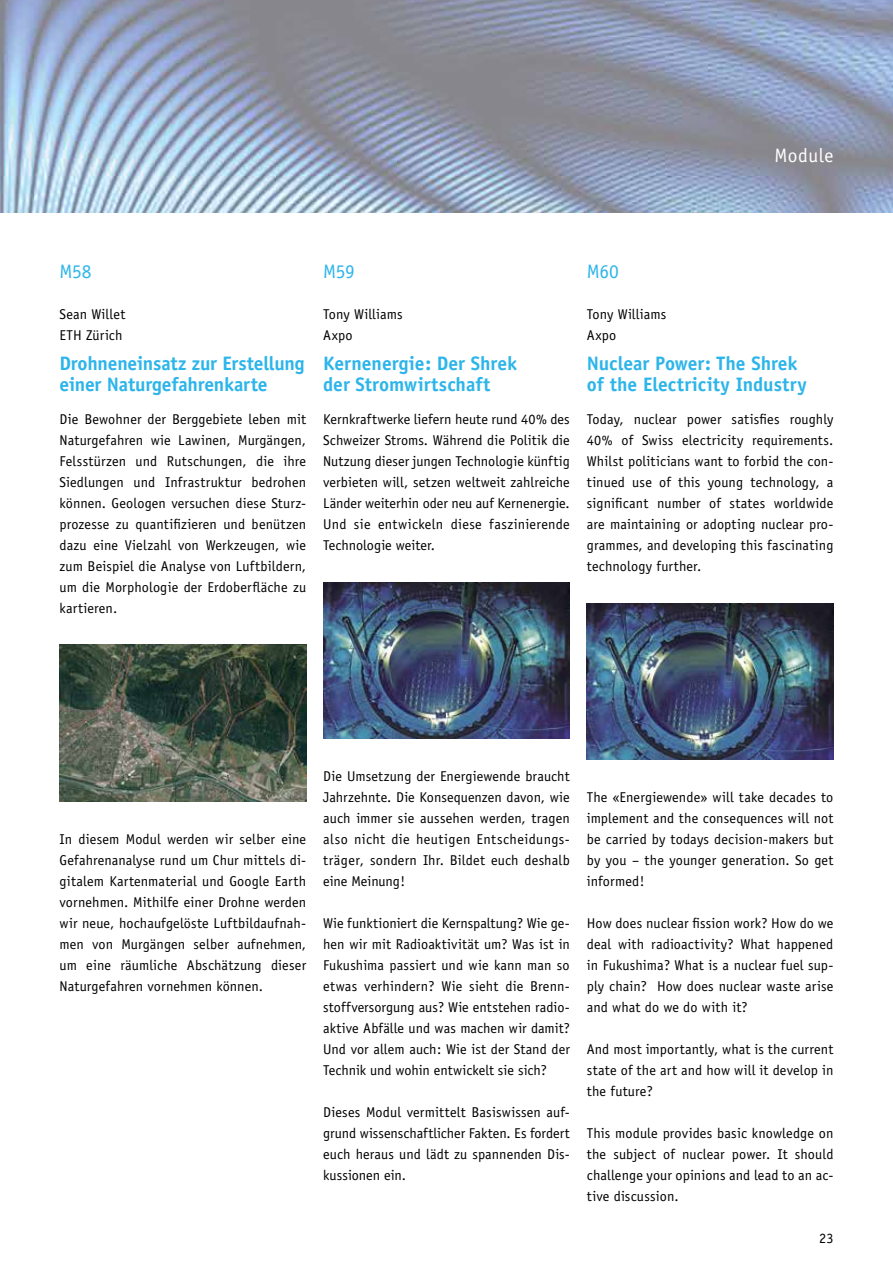
<style>
.page{position:relative;width:893px;height:1263px;background:#fff}
.page>*{position:absolute;margin:0;border:0;box-sizing:border-box;transform-origin:0 0}
.t1{font:700 19.5px/21px "Officina Sans";letter-spacing:-.005em;color:#2db5ea}
.t2{font:19.5px "Officina Sans";letter-spacing:-.02em;color:#2db5ea}
.t3{font:19.5px "Officina Sans";letter-spacing:.025em;color:#fff}
.t4{font:14.25px/21px "Officina Sans";letter-spacing:.01em;color:#000;text-align:justify}
</style>
<div class="page">
<img style="left:0;top:0;width:893px;height:213px">
<img style="left:60px;top:644px;width:246px;height:158px">
<img style="left:323px;top:582px;width:247px;height:157px">
<img style="left:587px;top:603px;width:246px;height:157px">
<h1 class="t3" style="left:774px;top:144px;width:60px">Module</h1>
<h1 class="t2" style="left:60px;top:260px;width:34px">M58</h1>
<h1 class="t2" style="left:323px;top:260px;width:33px">M59</h1>
<h1 class="t2" style="left:587px;top:260px;width:34px">M60</h1>
<p class="t4" style="left:60px;top:303px;width:67px">Sean Willet<br>ETH Zürich</p>
<h1 class="t1" style="left:60px;top:352px;width:247px">Drohneneinsatz zur Erstellung einer Naturgefahrenkarte</h1>
<p class="t4" style="left:60px;top:408px;width:248px">Die Bewohner der Berggebiete leben mit Naturgefahren wie Lawinen, Murgängen, Felsstürzen und Rutschungen, die ihre Siedlungen und Infrastruktur bedrohen können. Geologen versuchen diese Sturz&shy;prozesse zu quantifizieren und benützen dazu eine Vielzahl von Werkzeugen, wie zum Beispiel die Analyse von Luftbildern, um die Morphologie der Erdoberfläche zu kartieren.</p>
<p class="t4" style="left:323px;top:303px;width:81px">Tony Williams<br>Axpo</p>
<h1 class="t1" style="left:323px;top:352px;width:195px">Kernenergie: Der Shrek der Stromwirtschaft</h1>
<p class="t4" style="left:323px;top:408px;width:248px">Kernkraftwerke liefern heute rund 40% des Schweizer Stroms. Während die Politik die Nutzung dieser jungen Technologie künftig verbieten will, setzen weltweit zahlreiche Länder weiterhin oder neu auf Kernenergie.<br>Und sie entwickeln diese faszinierende Technologie weiter.</p>
<p class="t4" style="left:587px;top:303px;width:81px">Tony Williams<br>Axpo</p>
<h1 class="t1" style="left:587px;top:352px;width:221px">Nuclear Power: The Shrek of the Electricity Industry</h1>
<p class="t4" style="left:587px;top:408px;width:248px">Today, nuclear power satisfies roughly 40% of Swiss electricity requirements.<br>Whilst politicians want to forbid the con&shy;tinued use of this young technology, a significant number of states worldwide are maintaining or adopting nuclear pro&shy;grammes, and developing this fascinating technology further.</p>
<p class="t4" style="left:60px;top:828px;width:248px">In diesem Modul werden wir selber eine Gefahrenanalyse rund um Chur mittels di&shy;gitalem Kartenmaterial und Google Earth vornehmen. Mithilfe einer Drohne werden wir neue, hochaufgelöste Luftbildaufnah&shy;men von Murgängen selber aufnehmen, um eine räumliche Abschätzung dieser Naturgefahren vornehmen können.</p>
<p class="t4" style="left:323px;top:765px;width:248px">Die Umsetzung der Energiewende braucht Jahrzehnte. Die Konsequenzen davon, wie auch immer sie aussehen werden, tragen also nicht die heutigen Entscheidungs&shy;träger, sondern Ihr. Bildet euch deshalb eine Meinung!</p>
<p class="t4" style="left:323px;top:912px;width:248px">Wie funktioniert die Kernspaltung? Wie ge&shy;hen wir mit Radioaktivität um? Was ist in Fukushima passiert und wie kann man so etwas verhindern? Wie sieht die Brenn&shy;stoffversorgung aus? Wie entstehen radio&shy;aktive Abfälle und was machen wir damit?<br>Und vor allem auch: Wie ist der Stand der Technik und wohin entwickelt sie sich?</p>
<p class="t4" style="left:323px;top:1101px;width:248px">Dieses Modul vermittelt Basiswissen auf&shy;grund wissenschaftlicher Fakten. Es fordert euch heraus und lädt zu spannenden Dis&shy;kussionen ein.</p>
<p class="t4" style="left:587px;top:786px;width:248px">The «Energiewende» will take decades to implement and the consequences will not be carried by todays decision-makers but by you – the younger generation. So get informed!</p>
<p class="t4" style="left:587px;top:912px;width:248px">How does nuclear fission work? How do we deal with radioactivity? What happened in Fukushima? What is a nuclear fuel sup&shy;ply chain? How does nuclear waste arise and what do we do with it?</p>
<p class="t4" style="left:587px;top:1038px;width:248px">And most importantly, what is the current state of the art and how will it develop in the future?</p>
<p class="t4" style="left:587px;top:1122px;width:248px">This module provides basic knowledge on the subject of nuclear power. It should challenge your opinions and lead to an ac&shy;tive discussion.</p>
<p class="t4" style="left:819px;top:1227px;width:16px">23</p>
</div>
